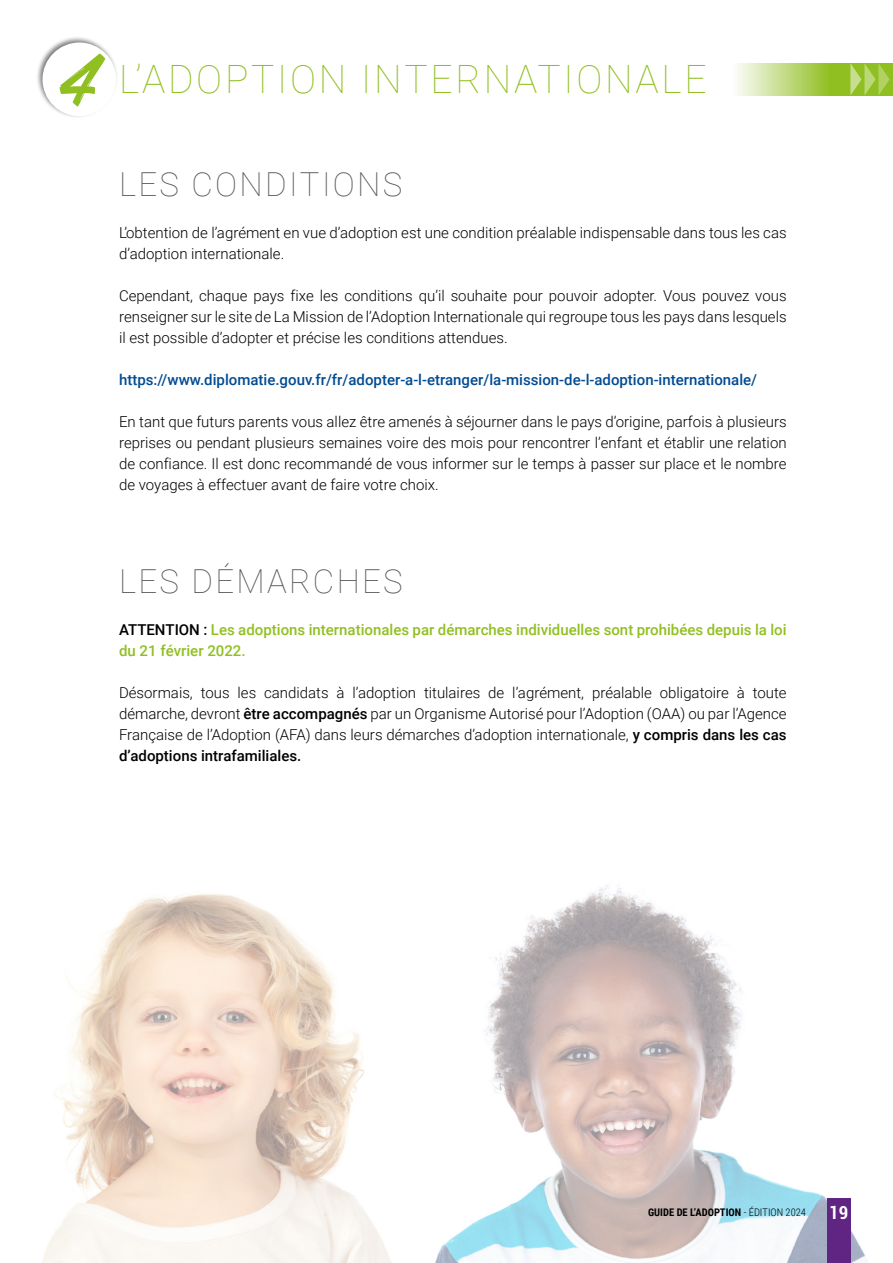
<style>
.page{position:relative;width:893px;height:1263px;background:#fff}
.page>*{position:absolute;margin:0;border:0;box-sizing:border-box;transform-origin:0 0}
.t1{font:100 39px "Roboto";letter-spacing:.07em;color:#90bf21}
.t2{font:100 33px "Roboto";letter-spacing:.07em;color:#575756}
.t3{font:700 condensed 18px "Roboto";color:#fff}
.t4{font:300 15px/21px "Roboto";color:#000;text-align:justify}
.t5{font:500 15px/21px "Roboto";color:#90bf21}
.t6{font:500 15px "Roboto";color:#004b93}
.t7{font:700 10.5px "Roboto Condensed";color:#000}
.s1{font-family:"Mark My Words";font-weight:400;font-size:64.5px}
.s2{color:#000}
.s3{font-weight:500}
.s4{font-weight:300}
</style>
<div class="page">
<img style="left:42px;top:884px;width:826px;height:379px">
<div style="left:827px;top:1198px;width:23px;height:65px;background:#602483"></div>
<div style="left:36px;top:36px;width:83px;height:82px;background:#000;opacity:.5"></div>
<div style="left:43px;top:43px;width:73px;height:73px;background:#fff;border-radius:50%"></div>
<svg style="left:737px;top:63px;width:156px;height:33px;background:#b9d775"></svg>
<svg style="left:850px;top:63px;width:40px;height:33px"></svg>
<h1 class="t1" style="left:62px;top:52px;width:646px"><span class="s1">4</span> L’ADOPTION INTERNATIONALE</h1>
<h2 class="t2" style="left:119px;top:161px;width:285px">LES CONDITIONS</h2>
<p class="t4" style="left:119px;top:222px;width:669px">L’obtention de l’agrément en vue d’adoption est une condition préalable indispensable dans tous les cas d’adoption internationale.</p>
<p class="t4" style="left:119px;top:285px;width:669px">Cependant, chaque pays fixe les conditions qu’il souhaite pour pouvoir adopter. Vous pouvez vous renseigner sur le site de La Mission de l’Adoption Internationale qui regroupe tous les pays dans lesquels il est possible d’adopter et précise les conditions attendues.</p>
<p class="t6" style="left:119px;top:369px;width:640px">https://www.diplomatie.gouv.fr/fr/adopter-a-l-etranger/la-mission-de-l-adoption-internationale/</p>
<p class="t4" style="left:119px;top:411px;width:669px">En tant que futurs parents vous allez être amenés à séjourner dans le pays d’origine, parfois à plusieurs reprises ou pendant plusieurs semaines voire des mois pour rencontrer l’enfant et établir une relation de confiance. Il est donc recommandé de vous informer sur le temps à passer sur place et le nombre de voyages à effectuer avant de faire votre choix.</p>
<h2 class="t2" style="left:119px;top:558px;width:285px">LES DÉMARCHES</h2>
<p class="t5" style="left:119px;top:618px;width:669px"><span class="s2">ATTENTION :</span> Les adoptions internationales par démarches individuelles sont prohibées depuis la loi du 21 février 2022.</p>
<p class="t4" style="left:119px;top:681px;width:669px">Désormais, tous les candidats à l’adoption titulaires de l’agrément, préalable obligatoire à toute démarche, devront <span class="s3">être accompagnés</span> par un Organisme Autorisé pour l’Adoption (OAA) ou par l’Agence Française de l’Adoption (AFA) dans leurs démarches d’adoption internationale, <span class="s3">y compris dans les cas d’adoptions intrafamiliales.</span></p>
<p class="t7" style="left:648px;top:1205px;width:159px">GUIDE DE L’ADOPTION <span class="s4">- ÉDITION 2024</span></p>
<p class="t3" style="left:829px;top:1200px;width:20px">19</p>
</div>
